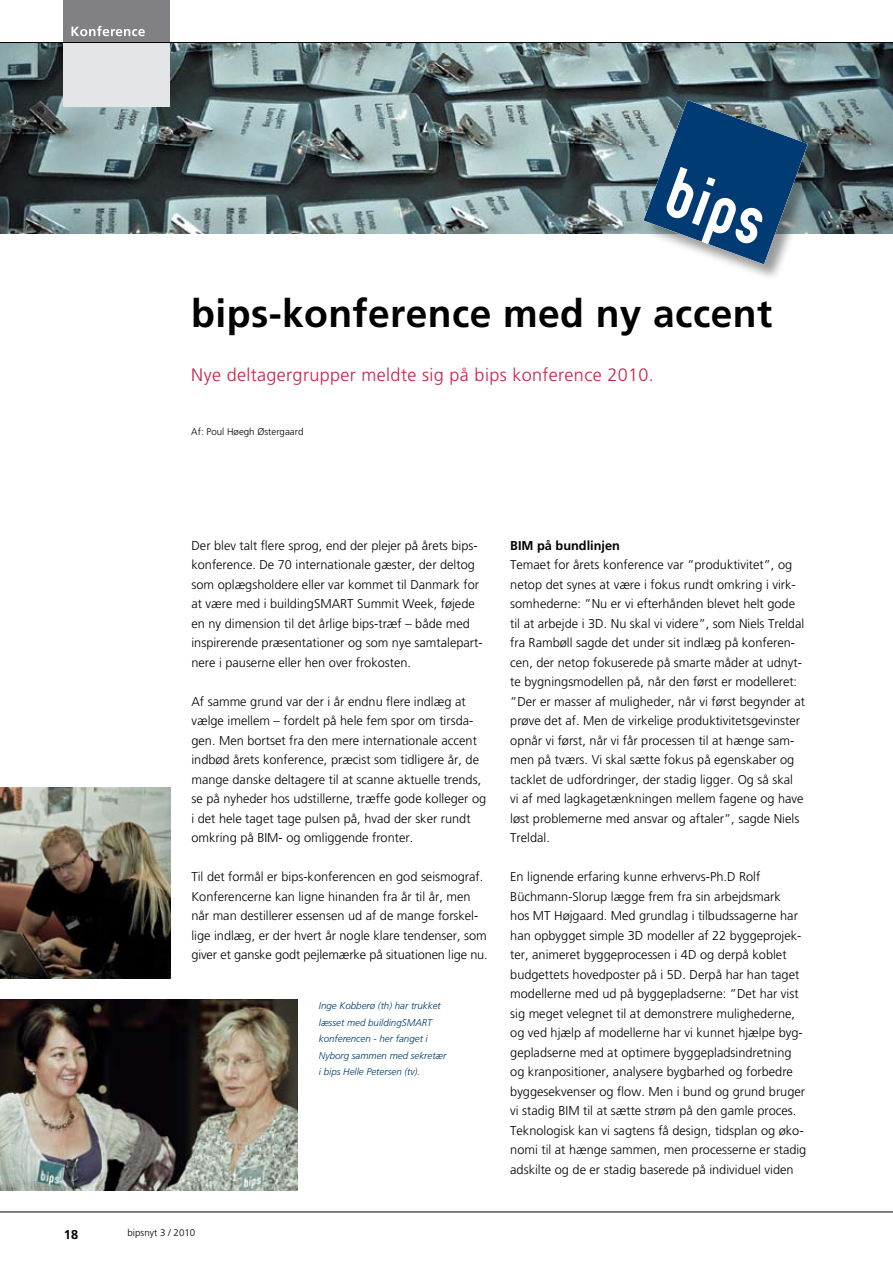
<style>
.page{position:relative;width:893px;height:1263px;background:#fff}
.page>*{position:absolute;margin:0;border:0;box-sizing:border-box;transform-origin:0 0}
.t1{font:700 39px "Frutiger";letter-spacing:.01em;color:#000}
.t2{font:300 18px "Frutiger";letter-spacing:.02em;color:#c42347}
.t3{font:300 12.75px/19.5px "Frutiger";color:#000}
.t4{font:700 12.75px "Frutiger";color:#000}
.t5{font:italic 300 9.75px/16.5px "Frutiger";color:#003a6e}
.t6{font:300 9.75px "Frutiger";color:#000}
</style>
<div class="page">
<img style="left:0;top:43px;width:893px;height:191px">
<img style="left:0;top:787px;width:170px;height:191px">
<div style="left:642px;top:99px;width:190px;height:190px;background:#000;opacity:.4"></div>
<svg style="left:643px;top:100px;width:165px;height:164px;background:#557a97"></svg>
<img style="left:0;top:999px;width:298px;height:192px">
<hr style="left:0;top:1211px;width:893px;height:1px;background:#000">
<div style="left:64px;top:40px;width:106px;height:66px;background:#e3e5e6"></div>
<div style="left:64px;top:0;width:106px;height:43px;background:#818084"></div>
<svg style="left:71px;top:26px;width:74px;height:10px"></svg>
<hr style="left:0;top:42px;width:893px;height:1px;background:#000">
<h1 class="t1" style="left:191px;top:290px;width:582px">bips-konference med ny accent</h1>
<h2 class="t2" style="left:191px;top:364px;width:464px">Nye deltagergrupper meldte sig på bips konference 2010.</h2>
<p class="t6" style="left:191px;top:426px;width:114px">Af: Poul Høegh Østergaard</p>
<p class="t3" style="left:191px;top:536px;width:293px">Der blev talt flere sprog, end der plejer på årets bips&shy;konference. De 70 internationale gæster, der deltog som oplægsholdere eller var kommet til Danmark for at være med i buildingSMART Summit Week, føjede en ny dimension til det årlige bips-træf – både med inspirerende præsentationer og som nye samtalepart&shy;nere i pauserne eller hen over frokosten.</p>
<p class="t3" style="left:191px;top:692px;width:296px">Af samme grund var der i år endnu flere indlæg at vælge imellem – fordelt på hele fem spor om tirsda&shy;gen. Men bortset fra den mere internationale accent indbød årets konference, præcist som tidligere år, de mange danske deltagere til at scanne aktuelle trends, se på nyheder hos udstillerne, træffe gode kolleger og i det hele taget tage pulsen på, hvad der sker rundt omkring på BIM- og omliggende fronter.</p>
<p class="t3" style="left:191px;top:867px;width:298px">Til det formål er bips-konferencen en god seismograf.<br>Konferencerne kan ligne hinanden fra år til år, men når man destillerer essensen ud af de mange forskel&shy;lige indlæg, er der hvert år nogle klare tendenser, som giver et ganske godt pejlemærke på situationen lige nu.</p>
<p class="t4" style="left:64px;top:1226px;width:16px">18</p>
<p class="t6" style="left:128px;top:1227px;width:69px">bipsnyt 3 / 2010</p>
<p class="t5" style="left:319px;top:997px;width:129px">Inge Kobberø (th) har trukket læsset med buildingSMART konferencen - her fanget i<br>Nyborg sammen med sekretær i bips Helle Petersen (tv).</p>
<p class="t4" style="left:510px;top:538px;width:111px">BIM på bundlinjen</p>
<p class="t3" style="left:510px;top:555px;width:296px">Temaet for årets konference var ”produktivitet”, og netop det synes at være i fokus rundt omkring i virk&shy;somhederne: ”Nu er vi efterhånden blevet helt gode til at arbejde i 3D. Nu skal vi videre”, som Niels Treldal fra Rambøll sagde det under sit indlæg på konferen&shy;cen, der netop fokuserede på smarte måder at udnyt&shy;te bygningsmodellen på, når den først er modelleret: ”Der er masser af muligheder, når vi først begynder at prøve det af. Men de virkelige produktivitetsgevinster opnår vi først, når vi får processen til at hænge sam&shy;men på tværs. Vi skal sætte fokus på egenskaber og tacklet de udfordringer, der stadig ligger. Og så skal<br>vi af med lagkagetænkningen mellem fagene og have løst problemerne med ansvar og aftaler”, sagde Niels Treldal.</p>
<p class="t3" style="left:510px;top:867px;width:298px">En lignende erfaring kunne erhvervs-Ph.D Rolf Büchmann-Slorup lægge frem fra sin arbejdsmark<br>hos MT Højgaard. Med grundlag i tilbudssagerne har han opbygget simple 3D modeller af 22 byggeprojek&shy;ter, animeret byggeprocessen i 4D og derpå koblet budgettets hovedposter på i 5D. Derpå har han taget modellerne med ud på byggepladserne: ”Det har vist sig meget velegnet til at demonstrere mulighederne, og ved hjælp af modellerne har vi kunnet hjælpe byg&shy;gepladserne med at optimere byggepladsindretning og kranpositioner, analysere bygbarhed og forbedre byggesekvenser og flow. Men i bund og grund bruger vi stadig BIM til at sætte strøm på den gamle proces.<br>Teknologisk kan vi sagtens få design, tidsplan og øko&shy;nomi til at hænge sammen, men processerne er stadig adskilte og de er stadig baserede på individuel viden</p>
</div>
